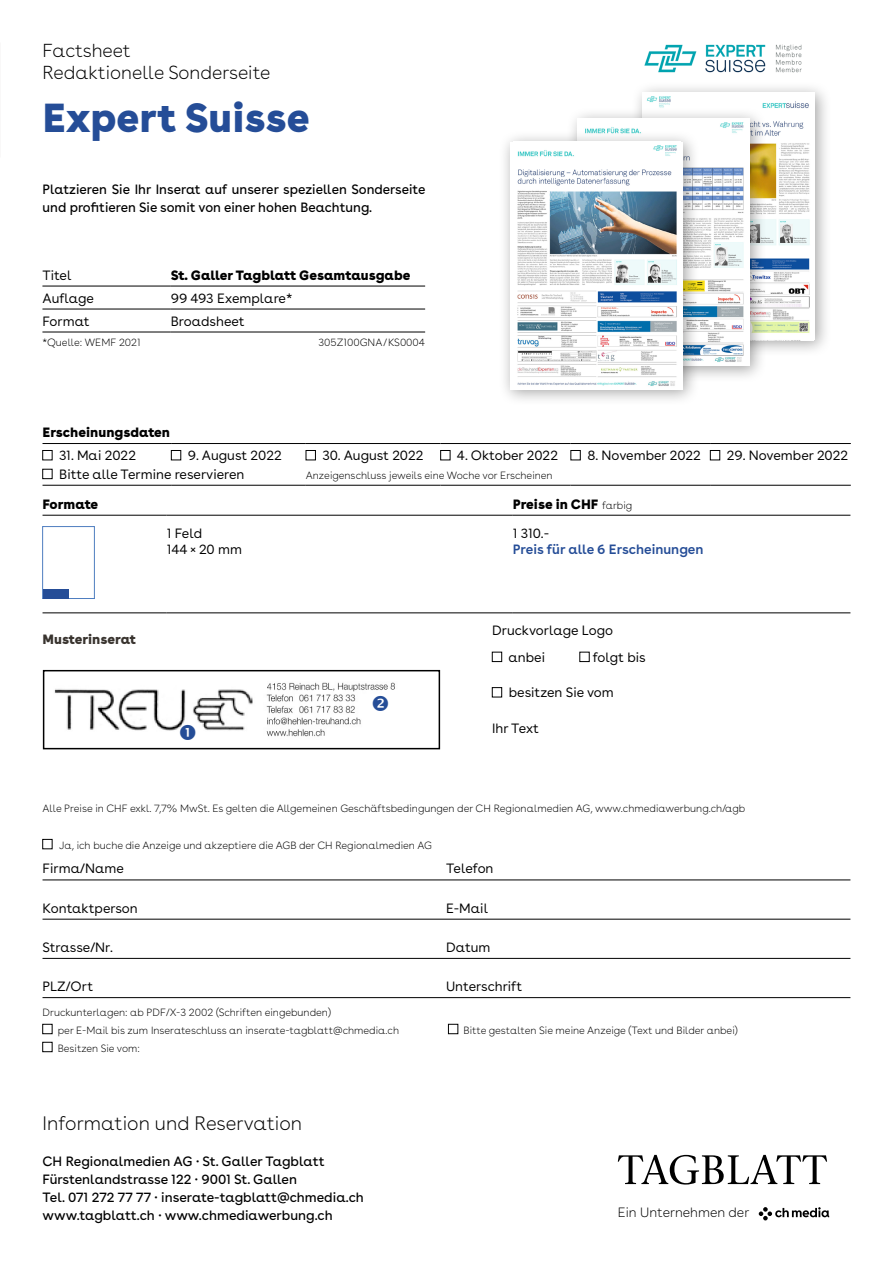
<style>
.page{position:relative;width:893px;height:1263px;background:#fff}
.page>*{position:absolute;margin:0;border:0;box-sizing:border-box;transform-origin:0 0}
.t1{font:900 40.5px "CH Media";color:#254d97}
.t2{font:100 19.5px "CH Media";color:#000}
.t3{font:100 18.75px/22.5px "CH Media";color:#000}
.t4{font:13.5px/15.8px "CH Media";color:#000}
.t5{font:13.5px/18px "CH Media";color:#000}
.t6{font:900 13.5px "CH Media";color:#000}
.t7{font:600 13.5px "CH Media";color:#254d97}
.t8{font:100 13.5px "CH Media";color:#000}
.t9{font:900 13.5px "CH Media";color:#39342f}
.t10{font:100 10.5px/18px "CH Media";color:#000}
.s1{font-weight:100;font-size:10.5px}
</style>
<div class="page">
<hr style="left:43px;top:515px;width:124px;height:1px;background:#000">
<hr style="left:167px;top:515px;width:346px;height:1px;background:#000">
<hr style="left:513px;top:515px;width:337px;height:1px;background:#000">
<hr style="left:43px;top:613px;width:124px;height:1px;background:#000">
<hr style="left:167px;top:613px;width:346px;height:1px;background:#000">
<hr style="left:513px;top:613px;width:337px;height:1px;background:#000">
<div style="left:43px;top:526px;width:51px;height:73px;border:1px solid #4f7ec0"></div>
<div style="left:43px;top:589px;width:26px;height:10px;background:#254d97"></div>
<hr style="left:43px;top:880px;width:807px;height:1px;background:#000">
<hr style="left:43px;top:919px;width:807px;height:1px;background:#000">
<hr style="left:43px;top:958px;width:807px;height:1px;background:#000">
<hr style="left:43px;top:997px;width:807px;height:1px;background:#000">
<div style="left:43px;top:839px;width:9px;height:10px;border:1px solid #000"></div>
<div style="left:43px;top:1024px;width:9px;height:10px;border:1px solid #000"></div>
<div style="left:448px;top:1024px;width:10px;height:10px;border:1px solid #000"></div>
<div style="left:43px;top:1042px;width:9px;height:10px;border:1px solid #000"></div>
<hr style="left:43px;top:443px;width:128px;height:1px;background:#000">
<hr style="left:171px;top:443px;width:135px;height:1px;background:#000">
<hr style="left:306px;top:443px;width:134px;height:1px;background:#000">
<hr style="left:440px;top:443px;width:131px;height:1px;background:#000">
<hr style="left:571px;top:443px;width:139px;height:1px;background:#000">
<hr style="left:710px;top:443px;width:141px;height:1px;background:#000">
<hr style="left:43px;top:485px;width:128px;height:1px;background:#000">
<hr style="left:171px;top:485px;width:135px;height:1px;background:#000">
<hr style="left:306px;top:485px;width:134px;height:1px;background:#000">
<hr style="left:440px;top:485px;width:131px;height:1px;background:#000">
<hr style="left:571px;top:485px;width:139px;height:1px;background:#000">
<hr style="left:710px;top:485px;width:141px;height:1px;background:#000">
<div style="left:43px;top:450px;width:9px;height:10px;border:1px solid #000"></div>
<div style="left:171px;top:450px;width:10px;height:10px;border:1px solid #000"></div>
<div style="left:306px;top:450px;width:10px;height:10px;border:1px solid #000"></div>
<div style="left:440px;top:450px;width:10px;height:10px;border:1px solid #000"></div>
<div style="left:571px;top:450px;width:9px;height:10px;border:1px solid #000"></div>
<div style="left:710px;top:450px;width:10px;height:10px;border:1px solid #000"></div>
<div style="left:43px;top:469px;width:9px;height:10px;border:1px solid #000"></div>
<svg style="left:759px;top:1207px;width:70px;height:13px"></svg>
<svg style="left:618px;top:1155px;width:209px;height:29px"></svg>
<hr style="left:42px;top:286px;width:129px;height:1px;background:#000">
<hr style="left:171px;top:286px;width:254px;height:1px;background:#000">
<hr style="left:42px;top:309px;width:129px;height:1px;background:#000">
<hr style="left:171px;top:309px;width:254px;height:1px;background:#000">
<hr style="left:42px;top:332px;width:129px;height:1px;background:#000">
<hr style="left:171px;top:332px;width:254px;height:1px;background:#000">
<img style="left:644px;top:44px;width:158px;height:29px">
<div style="left:631px;top:81px;width:201px;height:276px;background:#000;opacity:.35"></div>
<img style="left:642px;top:93px;width:171px;height:247px">
<div style="left:566px;top:107px;width:201px;height:276px;background:#000;opacity:.35"></div>
<img style="left:580px;top:118px;width:167px;height:247px">
<div style="left:499px;top:130px;width:201px;height:276px;background:#000;opacity:.35"></div>
<div style="left:510px;top:142px;width:173px;height:247px;background:#fff"></div>
<img style="left:517px;top:145px;width:160px;height:241px">
<img style="left:54px;top:682px;width:341px;height:55px">
<div style="left:43px;top:670px;width:397px;height:79px;border:2px solid #000"></div>
<div style="left:492px;top:652px;width:10px;height:10px;border:1px solid #000"></div>
<div style="left:580px;top:652px;width:9px;height:10px;border:1px solid #000"></div>
<div style="left:492px;top:687px;width:10px;height:10px;border:1px solid #000"></div>
<svg style="left:373px;top:695px;width:15px;height:16px"></svg>
<svg style="left:180px;top:725px;width:16px;height:12px"></svg>
<h3 class="t3" style="left:43px;top:39px;width:229px">Factsheet<br>Redaktionelle Sonderseite</h3>
<h1 class="t1" style="left:43px;top:94px;width:269px">Expert Suisse</h1>
<p class="t5" style="left:43px;top:181px;width:384px">Platzieren Sie Ihr Inserat auf unserer speziellen Sonderseite und profitieren Sie somit von einer hohen Beachtung.</p>
<p class="t4" style="left:42px;top:267px;width:31px">Titel</p>
<p class="t6" style="left:171px;top:267px;width:241px">St. Galler Tagblatt Gesamtausgabe</p>
<p class="t4" style="left:42px;top:290px;width:53px">Auflage</p>
<p class="t4" style="left:171px;top:290px;width:123px">99 493 Exemplare*</p>
<p class="t4" style="left:42px;top:313px;width:49px">Format</p>
<p class="t4" style="left:171px;top:313px;width:75px">Broadsheet</p>
<p class="t10" style="left:42px;top:334px;width:100px">*Quelle: WEMF 2021</p>
<p class="t10" style="left:319px;top:334px;width:108px">305Z100GNA/KS0004</p>
<p class="t6" style="left:43px;top:425px;width:129px">Erscheinungsdaten</p>
<p class="t4" style="left:59px;top:448px;width:78px">31. Mai 2022</p>
<p class="t4" style="left:188px;top:448px;width:95px">9. August 2022</p>
<p class="t4" style="left:322px;top:448px;width:103px">30. August 2022</p>
<p class="t4" style="left:457px;top:448px;width:103px">4. Oktober 2022</p>
<p class="t4" style="left:587px;top:448px;width:115px">8. November 2022</p>
<p class="t4" style="left:727px;top:448px;width:123px">29. November 2022</p>
<p class="t4" style="left:59px;top:466px;width:187px">Bitte alle Termine reservieren</p>
<p class="t10" style="left:306px;top:466px;width:248px">Anzeigenschluss jeweils eine Woche vor Erscheinen</p>
<p class="t6" style="left:43px;top:496px;width:57px">Formate</p>
<p class="t6" style="left:513px;top:496px;width:121px">Preise in CHF <span class="s1">farbig</span></p>
<p class="t4" style="left:167px;top:526px;width:77px">1 Feld<br>144×20 mm</p>
<p class="t4" style="left:513px;top:526px;width:38px">1 310.-</p>
<p class="t7" style="left:513px;top:541px;width:192px">Preis für alle 6 Erscheinungen</p>
<p class="t9" style="left:42px;top:632px;width:95px">Musterinserat</p>
<p class="t4" style="left:508px;top:617px;width:106px;line-height:27px;text-indent:-16px">Druckvorlage Logo anbei</p>
<p class="t4" style="left:593px;top:649px;width:55px">folgt bis</p>
<p class="t4" style="left:509px;top:685px;width:107px">besitzen Sie vom</p>
<p class="t4" style="left:492px;top:720px;width:48px">Ihr Text</p>
<p class="t10" style="left:43px;top:800px;width:704px">Alle Preise in CHF exkl. 7,7% MwSt. Es gelten die Allgemeinen Geschäftsbedingungen der CH Regionalmedien AG, www.chmediawerbung.ch/agb</p>
<p class="t10" style="left:59px;top:836px;width:374px">Ja, ich buche die Anzeige und akzeptiere die AGB der CH Regionalmedien AG</p>
<p class="t4" style="left:43px;top:861px;width:83px">Firma/Name</p>
<p class="t4" style="left:446px;top:861px;width:49px">Telefon</p>
<p class="t4" style="left:43px;top:900px;width:97px">Kontaktperson</p>
<p class="t4" style="left:446px;top:900px;width:44px">E-Mail</p>
<p class="t4" style="left:43px;top:939px;width:72px">Strasse/Nr.</p>
<p class="t4" style="left:446px;top:939px;width:46px">Datum</p>
<p class="t4" style="left:43px;top:978px;width:52px">PLZ/Ort</p>
<p class="t4" style="left:446px;top:978px;width:78px">Unterschrift</p>
<p class="t10" style="left:58px;top:1003px;width:343px;text-indent:-15px">Druckunterlagen: ab PDF/X-3 2002 (Schriften eingebunden)<br>per E-Mail bis zum Inserateschluss an inserate-tagblatt@chmedia.ch</p>
<p class="t10" style="left:58px;top:1039px;width:84px">Besitzen Sie vom:</p>
<h2 class="t2" style="left:43px;top:1112px;width:261px">Information und Reservation</h2>
<p class="t5" style="left:43px;top:1153px;width:323px">CH Regionalmedien AG · St. Galler Tagblatt Fürstenlandstrasse 122 · 9001 St. Gallen<br>Tel. 071 272 77 77 · inserate-tagblatt@chmedia.ch www.tagblatt.ch · www.chmediawerbung.ch</p>
<p class="t10" style="left:463px;top:1021px;width:276px">Bitte gestalten Sie meine Anzeige (Text und Bilder anbei)</p>
<p class="t8" style="left:618px;top:1205px;width:133px">Ein Unternehmen der</p>
</div>
